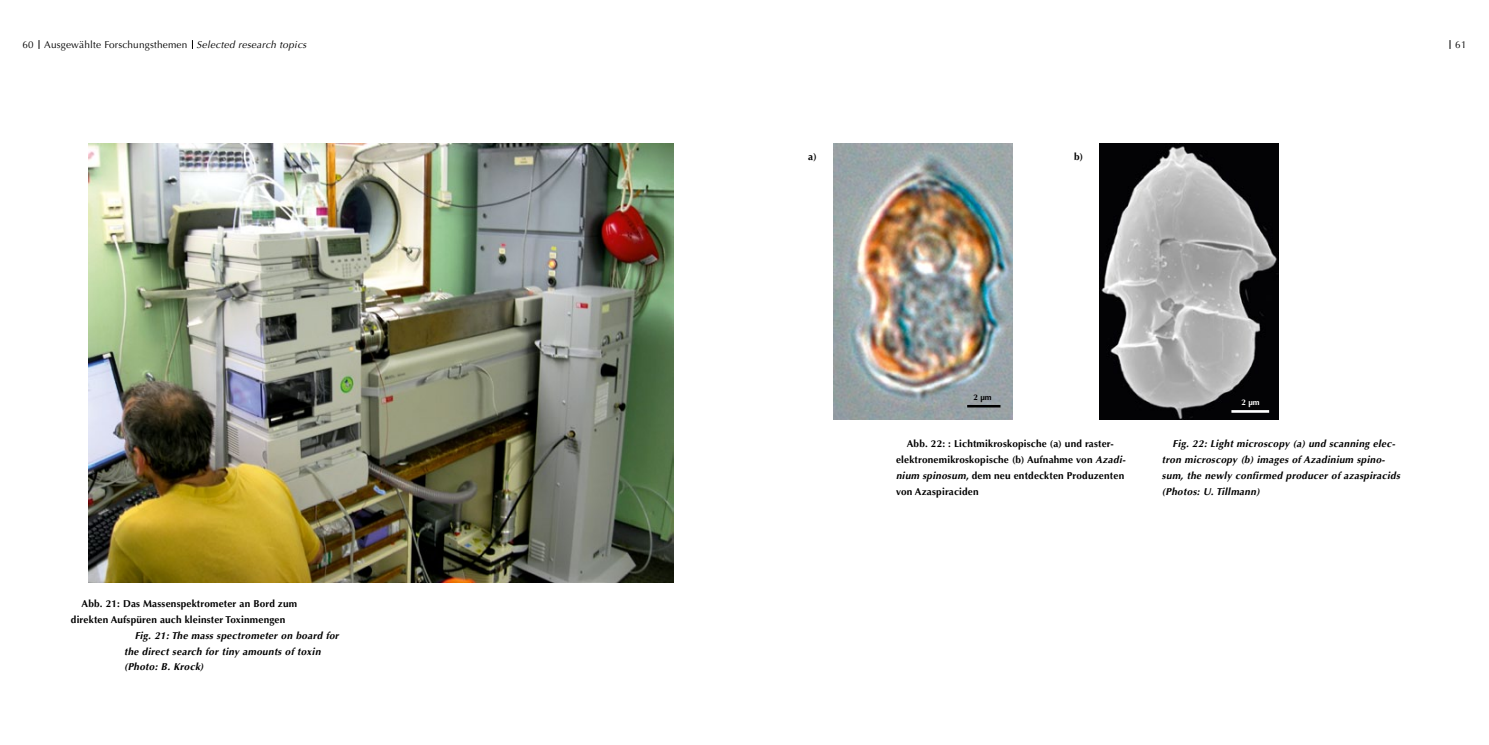
<style>
.page{position:relative;width:1489px;height:745px;background:#fff}
.page>*{position:absolute;margin:0;border:0;box-sizing:border-box;transform-origin:0 0}
.t1{font:italic 700 10px/16px "Optima";letter-spacing:.03em;color:#000}
.t2{font:700 10px/16px "Optima";letter-spacing:.02em;color:#000}
.t3{font:10px "Optima";letter-spacing:.02em;color:#000}
.t4{font:9.88px "Optima";color:#000}
.t5{font:700 8.12px "Optima";color:#000}
.t6{font:700 8.12px "Optima";color:#fff}
.s1{font-size:9.88px}
.s2{font-style:italic}
</style>
<div class="page">
<img style="left:89px;top:144px;width:584px;height:438px">
<img style="left:833px;top:144px;width:179px;height:275px">
<hr style="left:967px;top:404px;width:33px;height:3px;background:#000">
<img style="left:1099px;top:143px;width:179px;height:276px">
<hr style="left:1231px;top:410px;width:37px;height:2px;background:#fff">
<p class="t3" style="left:22px;top:39px;width:285px"><span class="s1">60</span> Ausgewählte Forschungsthemen <span class="s2">Selected research topics</span></p>
<p class="t4" style="left:1455px;top:39px;width:13px">61</p>
<p class="t2" style="left:808px;top:148px;width:10px">a)</p>
<p class="t2" style="left:1074px;top:148px;width:11px">b)</p>
<p class="t5" style="left:973px;top:392px;width:20px">2 µm</p>
<p class="t6" style="left:1241px;top:397px;width:20px">2 µm</p>
<p class="t2" style="left:81px;top:595px;width:217px">Abb. 21: Das Massenspektrometer an Bord zum</p>
<p class="t2" style="left:71px;top:611px;width:216px">direkten Aufspüren auch kleinster Toxinmengen</p>
<p class="t1" style="left:135px;top:627px;width:206px">Fig. 21: The mass spectrometer on board for</p>
<p class="t1" style="left:124px;top:642px;width:198px">the direct search for tiny amounts of toxin</p>
<p class="t1" style="left:124px;top:658px;width:81px">(Photo: B. Krock)</p>
<p class="t2" style="left:896px;top:435px;width:231px;text-indent:11px">Abb. 22: : Lichtmikroskopische (a) und raster&shy;elektronemikroskopische (b) Aufnahme von <span class="s2">Azadi&shy;nium spinosum</span>, dem neu entdeckten Produzenten von Azaspiraciden</p>
<p class="t1" style="left:1161px;top:435px;width:239px;text-indent:11px">Fig. 22: Light microscopy (a) und scanning elec&shy;tron microscopy (b) images of Azadinium spino&shy;sum, the newly confirmed producer of azaspiracids (Photos: U. Tillmann)</p>
</div>
